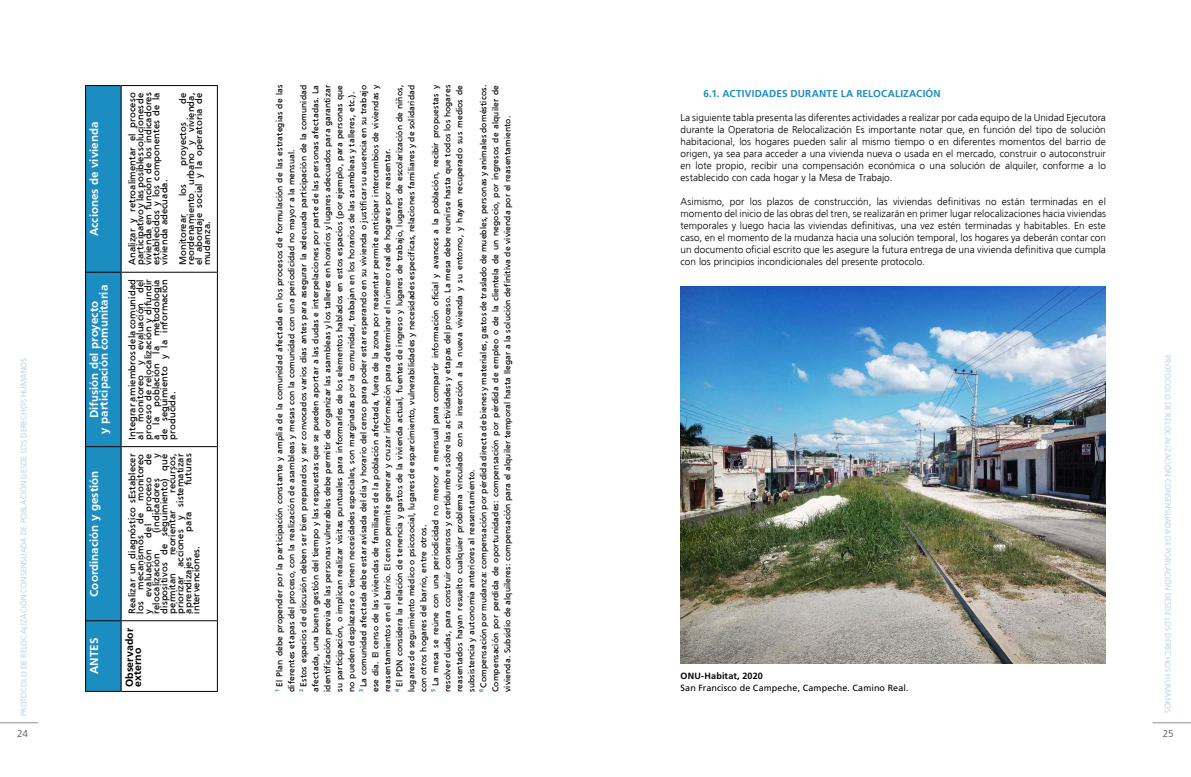
<style>
.page{position:relative;width:1191px;height:777px;background:#fff}
.page>*{position:absolute;margin:0;border:0;box-sizing:border-box;transform-origin:0 0}
.t1{font:700 12px/9.4px "Frutiger";letter-spacing:.005em;color:#fff;text-align:center}
.t2{font:700 11px/8px "Frutiger";letter-spacing:.005em;color:#000}
.t3{font:300 10px/12px "Frutiger";letter-spacing:.005em;color:#000;text-align:justify}
.t4{font:10px/8px "Frutiger";letter-spacing:.01em;color:#000;text-align:justify}
.t5{font:700 10px "Frutiger";letter-spacing:.015em;color:#1c8dc1}
.t6{font:300 10px "Frutiger";color:#505050}
.t7{font:9px/12px "Frutiger";letter-spacing:.01em;color:#000}
.t8{font:9px "Frutiger LT Std";letter-spacing:.015em;color:#000}
.t9{font:700 9px "Frutiger";letter-spacing:.02em;color:#000}
.t10{font:300 8px "Frutiger";letter-spacing:.01em;color:#abc6dd}
</style>
<div class="page">
<hr style="left:0;top:722px;width:38px;height:1px;background:#909090">
<hr style="left:1152px;top:722px;width:39px;height:1px;background:#909090">
<svg style="left:86px;top:86px;width:35px;height:605px;background:#1b8bbe"></svg>
<hr style="left:85px;top:621px;width:1px;height:71px;background:#000">
<hr style="left:86px;top:691px;width:35px;height:1px;background:#000">
<hr style="left:85px;top:446px;width:1px;height:175px;background:#000">
<hr style="left:86px;top:620px;width:35px;height:1px;background:#000">
<hr style="left:85px;top:272px;width:1px;height:174px;background:#000">
<hr style="left:86px;top:446px;width:35px;height:1px;background:#000">
<hr style="left:85px;top:85px;width:1px;height:187px;background:#000">
<hr style="left:86px;top:272px;width:35px;height:1px;background:#000">
<hr style="left:86px;top:85px;width:35px;height:1px;background:#000">
<hr style="left:121px;top:621px;width:1px;height:71px;background:#000">
<hr style="left:122px;top:691px;width:95px;height:1px;background:#000">
<hr style="left:121px;top:446px;width:1px;height:175px;background:#000">
<hr style="left:122px;top:620px;width:95px;height:1px;background:#000">
<hr style="left:121px;top:272px;width:1px;height:174px;background:#000">
<hr style="left:122px;top:446px;width:95px;height:1px;background:#000">
<hr style="left:121px;top:85px;width:1px;height:187px;background:#000">
<hr style="left:122px;top:272px;width:95px;height:1px;background:#000">
<hr style="left:122px;top:85px;width:95px;height:1px;background:#000">
<hr style="left:217px;top:621px;width:1px;height:71px;background:#000">
<hr style="left:217px;top:446px;width:1px;height:175px;background:#000">
<hr style="left:217px;top:272px;width:1px;height:174px;background:#000">
<hr style="left:217px;top:85px;width:1px;height:187px;background:#000">
<img style="left:680px;top:286px;width:426px;height:377px">
<p class="t4" style="left:179px;top:265px;width:174px;text-indent:161px;rotate:-90deg">de reordenamiento urbano y vivienda, el abordaje social y la operatoria de mudanza.</p>
<p class="t7" style="left:273px;top:692px;width:608px;rotate:-90deg"><sup>1</sup> El Plan debe propender por la participación constante y amplia de la comunidad afectada en los procesos de formulación de las estrategias de las diferentes etapas del proceso, con la realización de asambleas y mesas con la comunidad con una periodicidad no mayor a la mensual.<br><sup>2</sup> Estos espacios de discusión deben ser bien preparados y ser convocados varios días antes para asegurar la adecuada participación de la comunidad afectada, una buena gestión del tiempo y las respuestas que se pueden aportar a las dudas e interpelaciones por parte de las personas afectadas. La identificación previa de las personas vulnerables debe permitir de organizar las asambleas y los talleres en horarios y lugares adecuados para garantizar su participación, o implican realizar visitas puntuales para informarles de los elementos hablados en estos espacios (por ejemplo, para personas que no pueden desplazarse o tienen necesidades especiales, son marginadas por la comunidad, trabajan en los horarios de las asambleas y talleres, etc.).<br><sup>3</sup> La comunidad afectada debe estar avisada del día y horario del censo para poder estar esperando en su vivienda o justificar su ausencia en su trabajo ese día. El censo de las viviendas de familiares de la población afectada, fuera de la zona por reasentar permite anticipar intercambios de viviendas y reasentamientos en el barrio. El censo permite generar y cruzar información para determinar el número real de hogares por reasentar.<br><sup>4</sup> El PDN considera la relación de tenencia y gastos de la vivienda actual, fuentes de ingreso y lugares de trabajo, lugares de escolarización de niños, lugares de seguimiento médico o psicosocial, lugares de esparcimiento, vulnerabilidades y necesidades específicas, relaciones familiares y de solidaridad con otros hogares del barrio, entre otros.<br><sup>5</sup> La mesa se reúne con una periodicidad no menor a mensual para compartir información oficial y avances a la población, recibir propuestas y resolver dudas, para construir consensos y certidumbre sobre las actividades y etapas del proceso. La mesa debe reunirse hasta que todos los hogares reasentados hayan resuelto cualquier problema vinculado con su inserción a la nueva vivienda y su entorno, y hayan recuperado sus medios de subsistencia y autonomía anteriores al reasentamiento.<br><sup>6</sup> Compensación por mudanza: compensación por pérdida directa de bienes y materiales, gastos de traslado de muebles, personas y animales domésticos.<br>Compensación por perdida de oportunidades: compensación por pérdida de empleo o de la clientela de un negocio, por ingresos de alquiler de vivienda. Subsidio de alquileres: compensación para el alquiler temporal hasta llegar a la solución definitiva de vivienda por el reasentamiento.</p>
<p class="t5" style="left:703px;top:88px;width:239px">6.1. ACTIVIDADES DURANTE LA RELOCALIZACIÓN</p>
<p class="t4" style="left:128px;top:265px;width:174px;rotate:-90deg">Analizar y retroalimentar el proceso participativo y las posibles soluciones de vivienda en función de los indicadores establecidos y los componentes de la vivienda adecuada.</p>
<p class="t3" style="left:680px;top:112px;width:427px">La siguiente tabla presenta las diferentes actividades a realizar por cada equipo de la Unidad Ejecutora durante la Operatoria de Relocalización Es importante notar que, en función del tipo de solución habitacional, los hogares pueden salir al mismo tiempo o en diferentes momentos del barrio de origen, ya sea para acceder a una vivienda nueva o usada en el mercado, construir o autoconstruir en lote propio, recibir una compensación económica o una solución de alquiler, conforme a lo establecido con cada hogar y la Mesa de Trabajo.</p>
<p class="t3" style="left:680px;top:196px;width:427px">Asimismo, por los plazos de construcción, las viviendas definitivas no están terminadas en el momento del inicio de las obras del tren, se realizarán en primer lugar relocalizaciones hacia viviendas temporales y luego hacia las viviendas definitivas, una vez estén terminadas y habitables. En este caso, en el momento de la mudanza hacia una solución temporal, los hogares ya deberán contar con un documento oficial escrito que les asegure la futura entrega de una vivienda definitiva que cumpla con los principios incondicionales del presente protocolo.</p>
<h1 class="t1" style="left:89px;top:236px;width:116px;rotate:-90deg">Acciones de vivienda</h1>
<p class="t4" style="left:179px;top:165px;width:45px;rotate:-90deg">proyectos</p>
<p class="t4" style="left:179px;top:196px;width:14px;rotate:-90deg">los</p>
<p class="t4" style="left:179px;top:265px;width:52px;rotate:-90deg">Monitorear</p>
<p class="t4" style="left:128px;top:439px;width:162px;rotate:-90deg">Integrar a miembros de la comunidad al monitoreo y evaluación del proceso de relocalización y difundir a la población la metodología de seguimiento y la información producida.</p>
<h1 class="t1" style="left:89px;top:434px;width:150px;rotate:-90deg">Difusión del proyecto<br>y participación comunitaria</h1>
<p class="t10" style="left:19px;top:716px;width:360px;rotate:-90deg">PROTOCOLO DE RELOCALIZACIÓN CONSENSUADA DE POBLACIÓN DESDE LOS DERECHOS HUMANOS</p>
<p class="t10" style="left:1172px;top:355px;width:360px;rotate:90deg">PROTOCOLO DE RELOCALIZACIÓN CONSENSUADA DE POBLACIÓN DESDE LOS DERECHOS HUMANOS</p>
<p class="t4" style="left:152px;top:613px;width:161px;text-indent:155px;rotate:-90deg">y dispositivos de seguimiento) que permitan</p>
<p class="t4" style="left:128px;top:613px;width:161px;rotate:-90deg">Realizar un diagnóstico sEstablecer los mecanismos de monitoreo y evaluación del proceso de relocalización</p>
<p class="t4" style="left:168px;top:613px;width:161px;text-indent:120px;rotate:-90deg">recursos, priorizar acciones y sistematizar aprendizajes</p>
<p class="t4" style="left:184px;top:485px;width:33px;rotate:-90deg">futuras</p>
<h1 class="t1" style="left:89px;top:597px;width:128px;rotate:-90deg">Coordinación y gestión</h1>
<p class="t4" style="left:152px;top:533px;width:56px;rotate:-90deg">(indicadores</p>
<p class="t4" style="left:168px;top:555px;width:46px;rotate:-90deg">reorientar</p>
<p class="t4" style="left:184px;top:531px;width:22px;rotate:-90deg">para</p>
<p class="t4" style="left:192px;top:613px;width:69px;rotate:-90deg">intervenciones.</p>
<p class="t2" style="left:125px;top:687px;width:61px;rotate:-90deg">Observador externo</p>
<h1 class="t1" style="left:89px;top:674px;width:38px;rotate:-90deg">ANTES</h1>
<p class="t9" style="left:680px;top:670px;width:84px">ONU-Habitat, 2020</p>
<p class="t8" style="left:680px;top:682px;width:229px">San Francisco de Campeche, Campeche. Camino Real.</p>
<p class="t6" style="left:17px;top:728px;width:12px">24</p>
<p class="t6" style="left:1162px;top:728px;width:12px">25</p>
</div>
